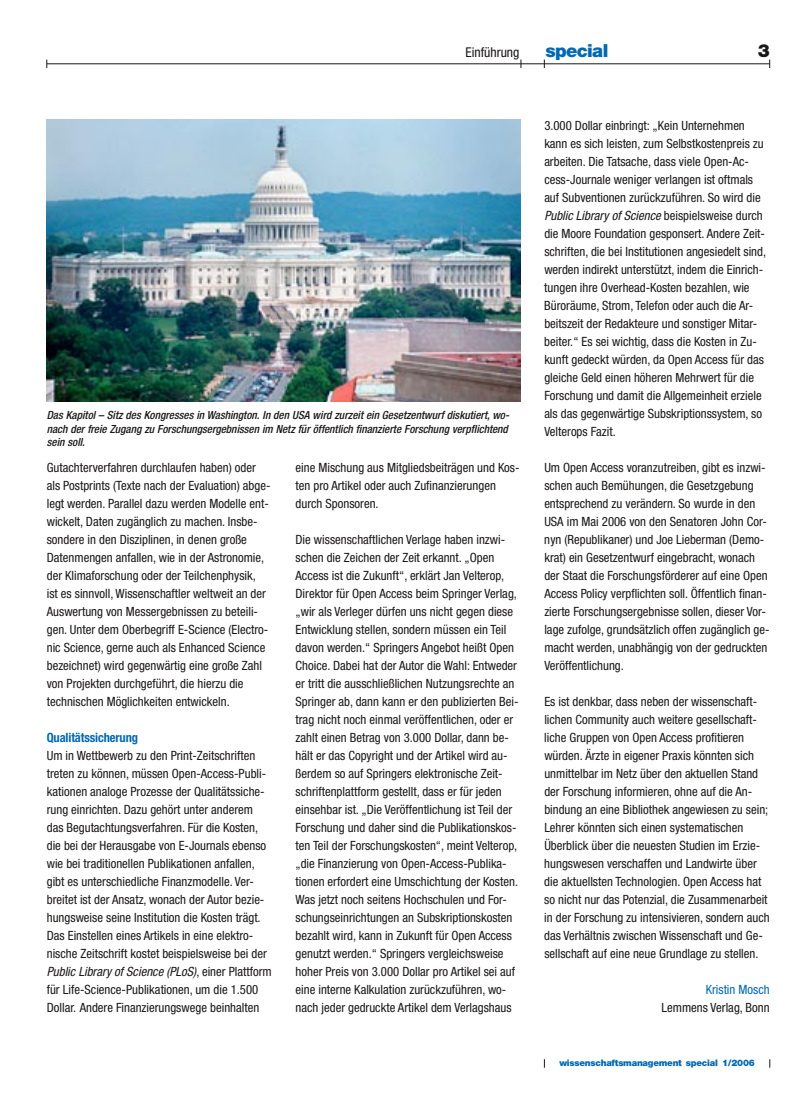
<style>
.page{position:relative;width:808px;height:1106px;background:#fff}
.page>*{position:absolute;margin:0;border:0;box-sizing:border-box;transform-origin:0 0}
.t1{font:900 18px "Helvetica Neue";letter-spacing:-.035em;color:#0069b3}
.t2{font:900 18px "Helvetica Neue";color:#1a1817}
.t3{font:condensed 13.5px "Helvetica Neue";color:#1a1817}
.t4{font:condensed 12.75px/18px "Helvetica Neue";color:#1a1817}
.t5{font:700 condensed 12.75px "Helvetica Neue";letter-spacing:-.01em;color:#0069b3}
.t6{font:condensed 12.75px "Helvetica Neue";color:#0069b3}
.t7{font:italic 500 condensed 11.25px/13.5px "Helvetica Neue";color:#1a1817;text-align:justify}
.t8{font:900 9px "Helvetica Neue";letter-spacing:-.025em;color:#0069b3}
.s1{font-style:italic}
</style>
<div class="page">
<hr style="left:47px;top:63px;width:723px;height:1px;background:#1a1817">
<img style="left:47px;top:119px;width:474px;height:282px">
<p class="t3" style="left:465px;top:44px;width:56px">Einführung</p>
<h1 class="t1" style="left:545px;top:40px;width:64px">special</h1>
<h1 class="t2" style="left:758px;top:40px;width:14px">3</h1>
<p class="t7" style="left:47px;top:408px;width:464px">Das Kapitol – Sitz des Kongresses in Washington. In den USA wird zurzeit ein Gesetzentwurf diskutiert, wo&shy;nach der freie Zugang zu Forschungsergebnissen im Netz für öffentlich finanzierte Forschung verpflichtend sein soll.</p>
<p class="t4" style="left:47px;top:458px;width:225px">Gutachterverfahren durchlaufen haben) oder als Postprints (Texte nach der Evaluation) abge&shy;legt werden. Parallel dazu werden Modelle ent&shy;wickelt, Daten zugänglich zu machen. Insbe&shy;sondere in den Disziplinen, in denen große Datenmengen anfallen, wie in der Astronomie, der Klimaforschung oder der Teilchenphysik,<br>ist es sinnvoll, Wissenschaftler weltweit an der Auswertung von Messergebnissen zu beteili&shy;gen. Unter dem Oberbegriff E-Science (Electro&shy;nic Science, gerne auch als Enhanced Science bezeichnet) wird gegenwärtig eine große Zahl von Projekten durchgeführt, die hierzu die technischen Möglichkeiten entwickeln.</p>
<p class="t5" style="left:47px;top:730px;width:93px">Qualitätssicherung</p>
<p class="t4" style="left:47px;top:746px;width:226px">Um in Wettbewerb zu den Print-Zeitschriften treten zu können, müssen Open-Access-Publi&shy;kationen analoge Prozesse der Qualitätssiche&shy;rung einrichten. Dazu gehört unter anderem das Begutachtungsverfahren. Für die Kosten, die bei der Herausgabe von E-Journals ebenso wie bei traditionellen Publikationen anfallen, gibt es unterschiedliche Finanzmodelle. Ver&shy;breitet ist der Ansatz, wonach der Autor bezie&shy;hungsweise seine I nstitution die Kosten trägt.<br>Das Einstellen eines Artikels in eine elektro&shy;nische Zeitschrift kostet beispielsweise bei der <span class="s1">Public Library of Science (PLoS)</span>, einer Plattform für Life-Science-Publikationen, um die 1.500<br>Dollar. Andere Finanzierungswege beinhalten</p>
<p class="t4" style="left:296px;top:458px;width:225px">eine Mischung aus Mitgliedsbeiträgen und Kos&shy;ten pro Artikel oder auch Zufinanzierungen durch Sponsoren.</p>
<p class="t4" style="left:295px;top:530px;width:225px">Die wissenschaftlichen Verlage haben inzwi&shy;schen die Zeichen der Zeit erkannt. „Open Access ist die Zukunft“, erklärt Jan Velterop, Direktor für Open Access beim Springer Verlag, „wir als Verleger dürfen uns nicht gegen diese Entwicklung stellen, sondern müssen ein Teil davon werden.“ Springers Angebot heißt Open Choice. Dabei hat der Autor die Wahl: Entweder er tritt die ausschließlichen Nutzungsrechte an Springer ab, dann kann er den publizierten Bei&shy;trag nicht noch einmal veröffentlichen, oder er zahlt einen Betrag von 3.000 Dollar, dann be&shy;hält er das Copyright und der Artikel wird au&shy;ßerdem so auf Springers elektronische Zeit&shy;schriftenplattform gestellt, dass er für jeden einsehbar ist. „Die Veröffentlichung ist Teil der Forschung und daher sind die Publikationskos&shy;ten Teil der Forschungskosten“, meint Velterop, „die Finanzierung von Open-Access-Publika&shy;tionen erfordert eine Umschichtung der Kosten.<br>Was jetzt noch seitens Hochschulen und For&shy;schungseinrichtungen an Subskriptionskosten bezahlt wird, kann in Zukunft für O pen Access genutzt werden.“ Springers vergleichsweise hoher Preis von 3.000 Dollar pro Artikel sei auf eine interne Kalkula-tion zurückzuführen, wo&shy;nach jeder gedruckte Artikel dem Verlagshaus</p>
<p class="t4" style="left:544px;top:116px;width:223px">3.000 Dollar einbringt: „Kein Unternehmen kann es sich leisten, zum Selbstkostenpreis zu arbeiten. Die Tatsache, dass viele Open-Ac&shy;cess-Journale weniger verlangen ist oftmals auf Subventionen zurückzuführen. So wird die <span class="s1">Public Library of Science</span> beispielsweise durch die Moore Foundation gesponsert. Andere Zeit&shy;schriften, die bei Institutionen angesiedelt sind, werden indirekt unterstützt, indem die Einrich&shy;tungen ihre Overhead-Kosten bezahlen, wie Büroräume, Strom, Telefon oder auch die Ar&shy;beitszeit der Redakteure und sonstiger Mitar&shy;beiter.“ Es sei wichtig, dass die Kosten in Zu&shy;kunft gedeckt würden, da Open Access für das gleiche Geld einen höheren Mehrwert für die Forschung und damit die Allgemeinheit erziele als das gegenwärtige Subskriptions-system, so Velterops Fazit.</p>
<p class="t4" style="left:544px;top:458px;width:227px">Um Open Access voranzutreiben, gibt es inzwi&shy;schen auch Bemühungen, die Gesetzgebung entsprechend zu verändern. So wurde in den USA im Mai 2006 von den Senatoren John Cor&shy;nyn (Republikaner) und Joe Lieberman (Demo&shy;krat) ein Gesetzentwurf eingebracht, wonach der Staat die Forschungsförderer auf eine Open Access Policy verpflichten soll. Öffentlich finan&shy;zierte Forschungsergebnisse sollen, dieser Vor&shy;lage zufolge, grundsätzlich offen zugänglich ge&shy;macht werden, unabhängig von der gedruckten Veröffentlichung.</p>
<p class="t4" style="left:544px;top:692px;width:227px">Es ist denkbar, dass neben der wissenschaft&shy;lichen Community auch weitere gesellschaft&shy;liche Gruppen von Open Access profitieren würden. Ärzte in eigener Praxis könnten sich unmittelbar im Netz über den aktuellen Stand der Forschung informieren, ohne auf die An&shy;bindung an eine Bibliothek angewiesen zu sein; Lehrer könnten sich einen systematischen Überblick über die neuesten Studien im Erzie&shy;hungswesen verschaffen und Landwirte über die aktuellsten Technologien. Open Access hat so nicht nur das Potenzial, die Zusammenarbeit in der Forschung zu intensivieren, sondern auch das Verhältnis zwischen Wissenschaft und Ge&shy;sellschaft auf eine neue Grundlage zu stellen.</p>
<p class="t6" style="left:706px;top:982px;width:65px">Kristin Mosch</p>
<p class="t4" style="left:661px;top:998px;width:110px">Lemmens Verlag, Bonn</p>
<p class="t8" style="left:559px;top:1057px;width:197px">wissenschaftsmanagement special 1/2006</p>
</div>
